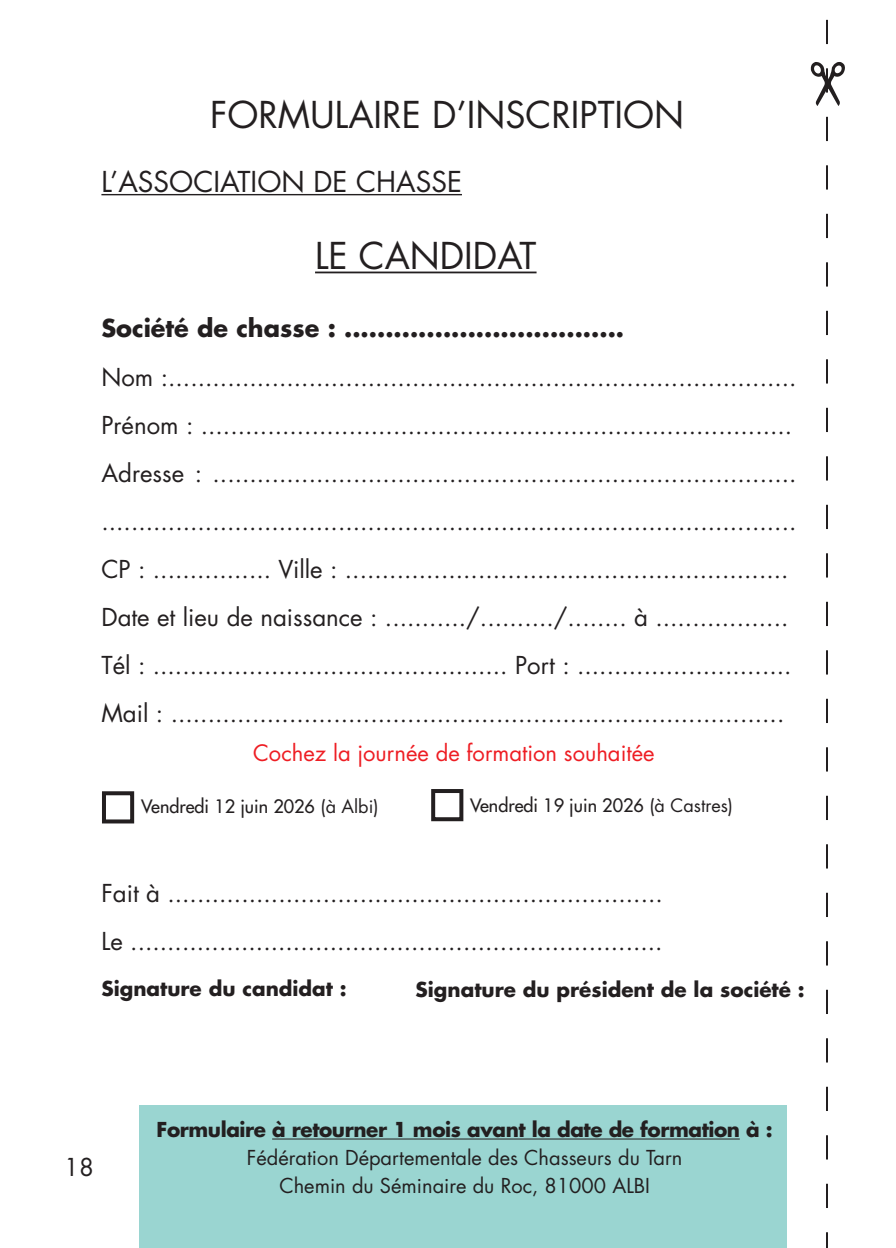
<style>
.page{position:relative;width:896px;height:1248px;background:#fff}
.page>*{position:absolute;margin:0;border:0;box-sizing:border-box;transform-origin:0 0}
.t1{font:36px "Futura";color:#231f20}
.t2{font:28px "Futura";color:#231f20}
.t3{font:24px/48px "Futura";color:#231f20}
.t4{font:700 24px "Futura";color:#231f20}
.t5{font:22px "Futura";color:#ee1d23}
.t6{font:20px "Futura";color:#231f20}
.t7{font:700 20px "Futura";color:#231f20}
.t8{font:700 20px "Futura";letter-spacing:-.02em;color:#231f20}
.t9{font:18px "Futura";color:#231f20}
.s1{font-style:inherit}
</style>
<div class="page">
<div style="left:140px;top:1105px;width:647px;height:142px;background:#9ad5d1"></div>
<hr style="left:101px;top:194px;width:361px;height:1px;background:#231f20">
<hr style="left:315px;top:271px;width:221px;height:2px;background:#231f20">
<hr style="left:272px;top:1138px;width:468px;height:1px;background:#231f20">
<div style="left:102px;top:791px;width:32px;height:32px;border:4px solid #231f20"></div>
<div style="left:431px;top:789px;width:32px;height:32px;border:4px solid #231f20"></div>
<svg style="left:811px;top:20px;width:34px;height:1227px"></svg>
<p class="t1" style="left:210px;top:92px;width:475px">FORMULAIRE D’INSCRIPTION</p>
<p class="t2" style="left:101px;top:164px;width:362px">L’ASSOCIATION DE CHASSE</p>
<p class="t1" style="left:315px;top:232px;width:223px">LE CANDIDAT</p>
<p class="t4" style="left:101px;top:311px;width:524px">Société de chasse : ..................................</p>
<p class="t3" style="left:101px;top:353px;width:697px">Nom :.....................................................................................<br>Prénom : ................................................................................</p>
<p class="t3" style="left:101px;top:449px;width:697px">Adresse : ............................................................................... ..............................................................................................</p>
<p class="t3" style="left:101px;top:545px;width:688px">CP : ................ Ville : ............................................................</p>
<p class="t3" style="left:101px;top:593px;width:688px">Date et lieu de naissance : .........../........../........ à ..................</p>
<p class="t3" style="left:101px;top:641px;width:691px">Tél : ................................................ Port : .............................</p>
<p class="t3" style="left:101px;top:689px;width:684px">Mail : ...................................................................................</p>
<p class="t5" style="left:253px;top:739px;width:403px">Cochez la journée de formation souhaitée</p>
<p class="t9" style="left:141px;top:794px;width:239px">Vendredi 12 juin 2026 <span class="s1">(à Albi)</span></p>
<p class="t9" style="left:470px;top:794px;width:264px">Vendredi 19 juin 2026 <span class="s1">(à Castres)</span></p>
<p class="t3" style="left:101px;top:869px;width:563px">Fait à ...................................................................</p>
<p class="t3" style="left:101px;top:917px;width:563px">Le ........................................................................</p>
<p class="t7" style="left:101px;top:974px;width:247px">Signature du candidat :</p>
<p class="t7" style="left:415px;top:975px;width:391px">Signature du président de la société :</p>
<p class="t3" style="left:64px;top:1143px;width:31px">18</p>
<p class="t8" style="left:157px;top:1116px;width:618px">Formulaire à retourner 1 mois avant la date de formation à :</p>
<p class="t6" style="left:247px;top:1144px;width:437px">Fédération Départementale des Chasseurs du Tarn</p>
<p class="t6" style="left:279px;top:1172px;width:372px">Chemin du Séminaire du Roc, 81000 ALBI</p>
</div>
